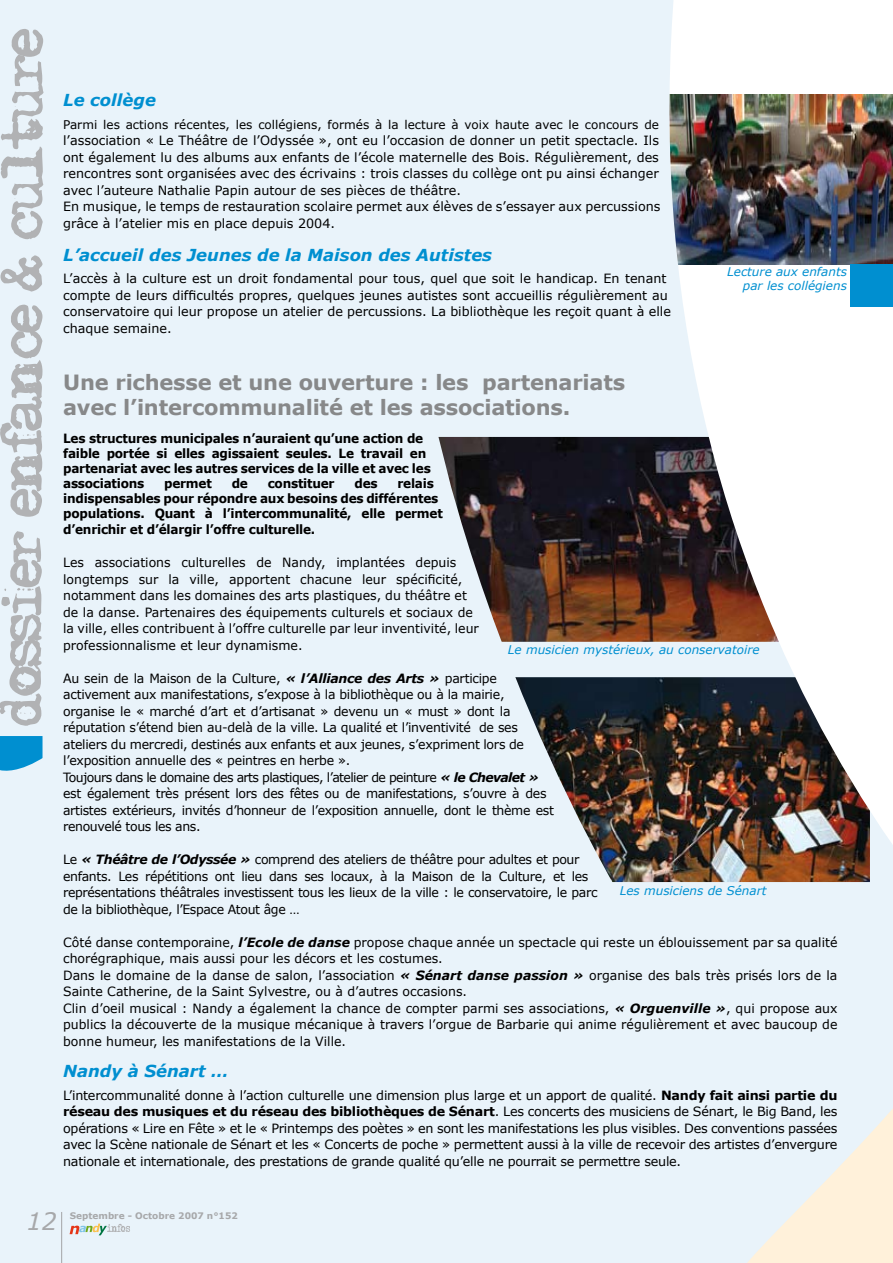
<style>
.page{position:relative;width:893px;height:1263px;background:#e9f3fa}
.page>*{position:absolute;margin:0;border:0;box-sizing:border-box;transform-origin:0 0}
.t1{font:52.5px "Adler";letter-spacing:-.105em;color:#b1b2b4}
.t2{font:italic 24px "Verdana";color:#a7a8aa}
.t3{font:700 21px/25.2px "Verdana";letter-spacing:-.01em;color:#878889}
.t4{font:italic 700 16.5px "Verdana";color:#008fd0}
.t5{font:12.75px/16.5px "Verdana";color:#000}
.t6{font:12.75px/16.5px "Verdana";letter-spacing:-.02em;color:#000}
.t7{font:700 12.75px/15px "Verdana";letter-spacing:-.02em;color:#000;scale:.95 1}
.t8{font:12.75px/16.5px "Verdana";letter-spacing:-.03em;color:#000}
.t9{font:italic 12px/13.5px "Verdana";color:#008fd0;text-align:right}
.t10{font:12px "Verdana";color:#000}
.t11{font:700 9px "Verdana";color:#a7a8aa}
.s1{font-weight:700;font-style:italic}
.s2{font-weight:700}
</style>
<div class="page">
<img style="left:619px;top:0;width:110px;height:883px">
<img style="left:668px;top:95px;width:61px;height:170px">
<svg style="left:438px;top:436px;width:176px;height:447px"></svg>
<hr style="left:61px;top:1212px;width:1px;height:51px;background:#a7a8aa">
<svg style="left:70px;top:1223px;width:60px;height:12px"></svg>
<img style="left:729px;top:0;width:164px;height:1263px">
<svg style="left:0;top:736px;width:43px;height:35px;background:#1e9cd5"></svg>
<div style="left:850px;top:265px;width:43px;height:42px;background:#008fd0"></div>
<h1 class="t1" style="left:0;top:726px;width:700px;rotate:-90deg">dossier enfance &amp; culture</h1>
<p class="t4" style="left:63px;top:90px;width:94px">Le collège</p>
<p class="t10" style="left:63px;top:117px;width:597px">Parmi les actions récentes, les collégiens, formés à la lecture à voix haute avec le concours de</p>
<p class="t5" style="left:63px;top:132px;width:599px">l’association « Le Théâtre de l’Odyssée », ont eu l’occasion de donner un petit spectacle. Ils ont également lu des albums aux enfants de l’école maternelle des Bois. Régulièrement, des rencontres sont organisées avec des écrivains : trois classes du collège ont pu ainsi échanger avec l’auteure Nathalie Papin autour de ses pièces de théâtre.<br>En musique, le temps de restauration scolaire permet aux élèves de s’essayer aux percussions grâce à l’atelier mis en place depuis 2004.</p>
<p class="t4" style="left:63px;top:244px;width:430px">L’accueil des Jeunes de la Maison des Autistes</p>
<p class="t5" style="left:63px;top:270px;width:609px">L’accès à la culture est un droit fondamental pour tous, quel que soit le handicap. En tenant compte de leurs difficultés propres, quelques jeunes autistes sont accueillis régulièrement au conservatoire qui leur propose un atelier de percussions. La bibliothèque les reçoit quant à elle chaque semaine.</p>
<h3 class="t3" style="left:63px;top:369px;width:564px">Une richesse et une ouverture : les partenariats avec l’intercommunalité et les associations.</h3>
<p class="t7" style="left:63px;top:430px;width:389px">Les structures municipales n’auraient qu’une action de faible portée si elles agissaient seules. Le travail en partenariat avec les autres services de la ville et avec les associations</p>
<p class="t9" style="left:727px;top:264px;width:121px">Lecture aux enfants par les collégiens</p>
<p class="t7" style="left:63px;top:475px;width:401px;text-indent:334px">relais indispensables pour répondre aux besoins des différentes populations. Quant à l’intercommunalité, elle permet</p>
<p class="t7" style="left:63px;top:522px;width:267px">d’enrichir et d’élargir l’offre culturelle.</p>
<p class="t5" style="left:63px;top:554px;width:417px">Les associations culturelles de Nandy, implantées depuis longtemps sur la ville, apportent chacune leur spécificité, notamment dans les domaines des arts plastiques, du théâtre et de la danse. Partenaires des équipements culturels et sociaux de la ville, elles contribuent à l’offre culturelle par leur inventivité, leur professionnalisme et leur dynamisme.</p>
<p class="t6" style="left:63px;top:669px;width:492px">Au sein de la Maison de la Culture, <span class="s1">« l’Alliance des Arts »</span> participe activement aux manifestations, s’expose à la bibliothèque ou à la mairie, organise le « marché d’art et d’artisanat » devenu un « must » dont la réputation s’étend bien au-delà de la ville. La qualité et l’inventivité de ses ateliers du mercredi, destinés aux enfants et aux jeunes, s’expriment lors de l’exposition annuelle des « peintres en herbe ».<br>Toujours dans le domaine des arts plastiques, l’atelier de peinture <span class="s1">« le Chevalet » </span>est également très présent lors des fêtes ou de manifestations, s’ouvre à des artistes extérieurs, invités d’honneur de l’exposition annuelle, dont le thème est renouvelé tous les ans.</p>
<p class="t8" style="left:63px;top:851px;width:536px">Le <span class="s1">« Théâtre de l’Odyssée »</span> comprend des ateliers de théâtre pour adultes et pour enfants. Les répétitions ont lieu dans ses locaux, à la Maison de la Culture, et les représentations théâtrales investissent tous les lieux de la ville : le conservatoire, le parc de la bibliothèque, l’Espace Atout âge …</p>
<p class="t5" style="left:63px;top:933px;width:776px">Côté danse contemporaine, <span class="s1">l’Ecole de danse</span> propose chaque année un spectacle qui reste un éblouissement par sa qualité chorégraphique, mais aussi pour les décors et les costumes.<br>Dans le domaine de la danse de salon, l’association <span class="s1">« Sénart danse passion »</span> organise des bals très prisés lors de la Sainte Catherine, de la Saint Sylvestre, ou à d’autres occasions.<br>Clin d’oeil musical : Nandy a également la chance de compter parmi ses associations, <span class="s1">« Orguenville »</span>, qui propose aux publics la découverte de la musique mécanique à travers l’orgue de Barbarie qui anime régulièrement et avec baucoup de bonne humeur, les manifestations de la Ville.</p>
<p class="t4" style="left:63px;top:1061px;width:167px">Nandy à Sénart …</p>
<p class="t5" style="left:63px;top:1086px;width:776px;text-align:justify">L’intercommunalité donne à l’action culturelle une dimension plus large et un apport de qualité. <span class="s2">Nandy fait ainsi partie du réseau des musiques et du réseau des bibliothèques de Sénart</span>. Les concerts des musiciens de Sénart, le Big Band, les opérations « Lire en Fête » et le « Printemps des poètes » en sont les manifestations les plus visibles. Des conventions passées avec la Scène nationale de Sénart et les « Concerts de poche » permettent aussi à la ville de recevoir des artistes d’envergure nationale et internationale, des prestations de grande qualité qu’elle ne pourrait se permettre seule.</p>
<p class="t7" style="left:164px;top:475px;width:52px">permet</p>
<p class="t7" style="left:232px;top:475px;width:19px">de</p>
<p class="t7" style="left:268px;top:475px;width:72px">constituer</p>
<p class="t7" style="left:354px;top:475px;width:26px">des</p>
<p class="t9" style="left:508px;top:643px;width:253px">Le musicien mystérieux, au conservatoire</p>
<p class="t9" style="left:620px;top:883px;width:148px">Les musiciens de Sénart</p>
<h2 class="t2" style="left:26px;top:1206px;width:32px">12</h2>
<p class="t11" style="left:70px;top:1210px;width:170px">Septembre - Octobre 2007 n°152</p>
</div>
